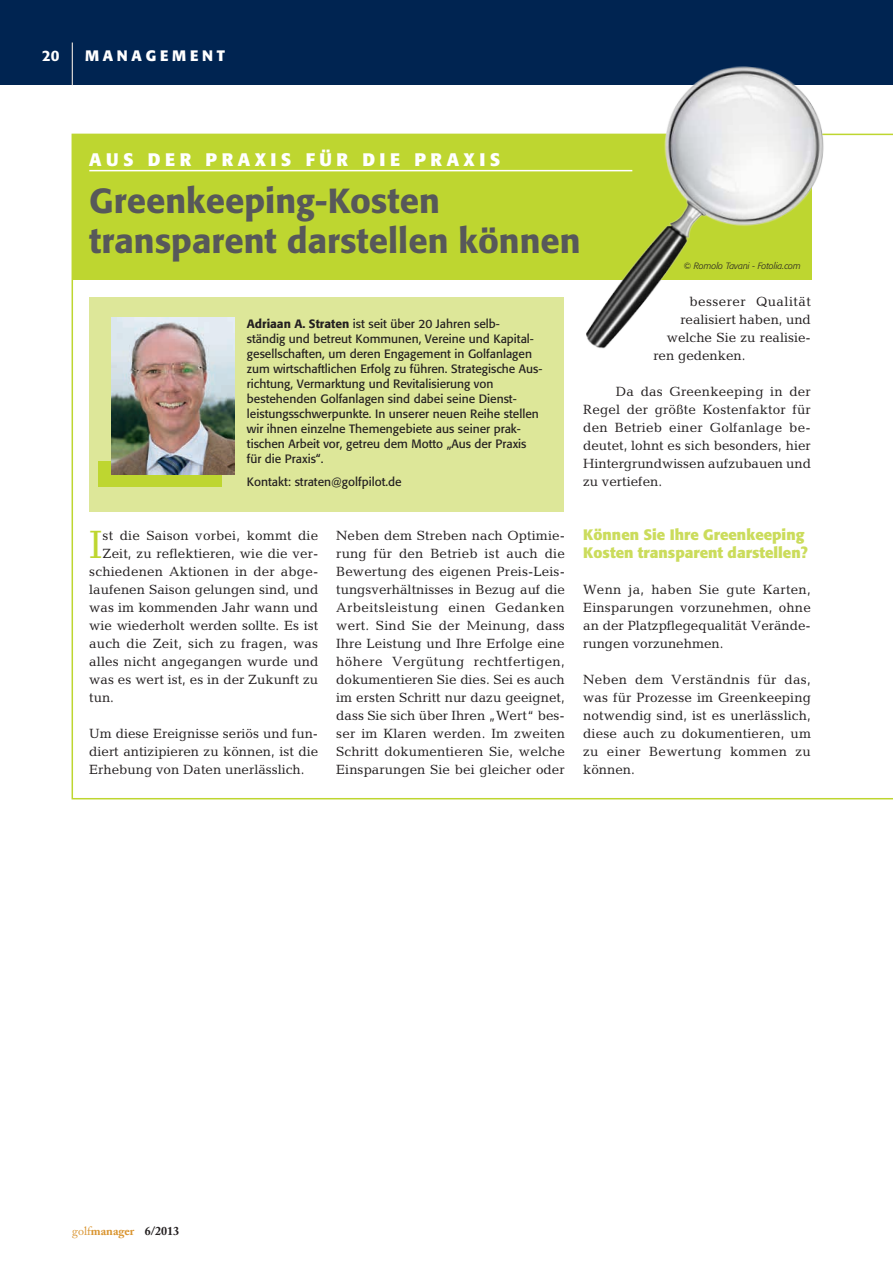
<style>
.page{position:relative;width:893px;height:1263px;background:#fff}
.page>*{position:absolute;margin:0;border:0;box-sizing:border-box;transform-origin:0 0}
.t1{font:39.9px "Candida";color:#bed630}
.t2{font:500 34.5px/39.3px "Formata";color:#57585a}
.t3{font:700 18px "Formata";letter-spacing:.25em;color:#fff}
.t4{font:700 15px/18px "Formata";color:#cbdc5c}
.t5{font:700 15px "Formata";letter-spacing:.25em;color:#fff}
.t6{font:500 15px "Formata";color:#fff}
.t7{font:13.5px/18px "Candida";color:#231f20;text-align:justify}
.t8{font:13.5px "Candida";letter-spacing:.035em;color:#231f20}
.t9{font:12px/15px "Formata";color:#231f20}
.t10{font:700 12px "Adobe Caslon Pro";color:#d9942f}
.t11{font:italic 300 9px "Formata";color:#231f20}
.s1{font-weight:500}
.s2{font-weight:400}
.s3{color:#231f20}
</style>
<div class="page">
<div style="left:0;top:0;width:893px;height:85px;background:#002451"></div>
<hr style="left:72px;top:43px;width:1px;height:42px;background:#fff">
<div style="left:72px;top:134px;width:740px;height:145px;background:#bed630"></div>
<hr style="left:89px;top:170px;width:543px;height:1px;background:#fff">
<div style="left:89px;top:297px;width:475px;height:215px;background:#dde799"></div>
<div style="left:98px;top:461px;width:123px;height:26px;background:#bed630"></div>
<img style="left:111px;top:318px;width:123px;height:156px">
<img style="left:539px;top:66px;width:315px;height:283px">
<p class="t6" style="left:42px;top:46px;width:19px">20</p>
<p class="t5" style="left:85px;top:46px;width:142px">management</p>
<h3 class="t3" style="left:89px;top:148px;width:413px">Aus der Praxis für die Praxis</h3>
<h2 class="t2" style="left:89px;top:181px;width:493px">Greenkeeping-Kosten transparent darstellen können</h2>
<p class="t11" style="left:684px;top:261px;width:119px">© Romolo Tavani - Fotolia.com</p>
<p class="t9" style="left:247px;top:316px;width:297px"><span class="s1">Adriaan A. Straten</span> ist seit über 20 Jahren selb-<br>ständig und betreut Kommunen, Vereine und Kapital&shy;gesellschaften, um deren Engagement in Golfanlagen zum wirtschaftlichen Erfolg zu führen. Strategische Aus&shy;richtung, Vermarktung und Revitalisierung von bestehenden Golfanlagen sind dabei seine Dienst&shy;leistungsschwerpunkte. In unserer neuen Reihe stellen wir ihnen einzelne Themengebiete aus seiner prak&shy;tischen Arbeit vor, getreu dem Motto „Aus der Praxis für die Praxis“.</p>
<p class="t9" style="left:247px;top:475px;width:156px">Kontakt: straten@golfpilot.de</p>
<h1 class="t1" style="left:89px;top:522px;width:15px">I</h1>
<p class="t7" style="left:103px;top:526px;width:217px">st die Saison vorbei, kommt die</p>
<p class="t7" style="left:103px;top:544px;width:217px">Zeit, zu reflektieren, wie die ver-</p>
<p class="t7" style="left:89px;top:562px;width:231px">schiedenen Aktionen in der abge-</p>
<p class="t7" style="left:89px;top:580px;width:230px">laufenen Saison gelungen sind, und</p>
<p class="t7" style="left:89px;top:598px;width:230px">was im kommenden Jahr wann und</p>
<p class="t7" style="left:89px;top:616px;width:230px">wie wiederholt werden sollte. Es ist</p>
<p class="t7" style="left:89px;top:634px;width:230px">auch die Zeit, sich zu fragen, was</p>
<p class="t7" style="left:89px;top:652px;width:231px">alles nicht angegangen wurde und</p>
<p class="t7" style="left:89px;top:670px;width:230px">was es wert ist, es in der Zukunft zu</p>
<p class="t7" style="left:89px;top:688px;width:26px">tun.</p>
<p class="t7" style="left:89px;top:724px;width:230px">Um diese Ereignisse seriös und fun&shy;diert antizipieren zu können, ist die Erhebung von Daten unerlässlich.</p>
<p class="t7" style="left:336px;top:526px;width:230px">Neben dem Streben nach Optimie&shy;rung für den Betrieb ist auch die Bewertung des eigenen Preis-Leis&shy;tungsverhältnisses in Bezug auf die Arbeitsleistung einen Gedanken wert. Sind Sie der Meinung, dass Ihre Leistung und Ihre Erfolge eine höhere Vergütung rechtfertigen, dokumentieren Sie dies. Sei es auch im ersten Schritt nur dazu geeignet, dass Sie sich über Ihren „Wert“ bes&shy;ser im Klaren werden. Im zweiten Schritt dokumentieren Sie, welche Einsparungen Sie bei gleicher oder</p>
<p class="t8" style="left:689px;top:294px;width:123px">besserer Qualität</p>
<p class="t7" style="left:680px;top:310px;width:132px">realisiert haben, und</p>
<p class="t7" style="left:667px;top:328px;width:146px">welche Sie zu realisie-</p>
<p class="t7" style="left:653px;top:346px;width:94px">ren gedenken.</p>
<p class="t7" style="left:583px;top:382px;width:229px;text-indent:33px">Da das Greenkeeping in der Regel der größte Kostenfaktor für den Betrieb einer Golfanlage be&shy;deutet, lohnt es sich besonders, hier Hintergrundwissen aufzubauen und zu vertiefen.</p>
<p class="t4" style="left:583px;top:526px;width:226px">Können Sie Ihre Greenkeeping<br>Kosten transparent darstellen?</p>
<p class="t7" style="left:583px;top:580px;width:229px">Wenn ja, haben Sie gute Karten, Einsparungen vorzunehmen, ohne an der Platzpflegequalität Verände&shy;rungen vorzunehmen.</p>
<p class="t7" style="left:583px;top:670px;width:229px">Neben dem Verständnis für das, was für Prozesse im Greenkeeping notwendig sind, ist es unerlässlich, diese auch zu dokumentieren, um zu einer Bewertung kommen zu können.</p>
<p class="t10" style="left:72px;top:1224px;width:109px"><span class="s2">golf</span>manager <span class="s3">6/2013</span></p>
</div>
